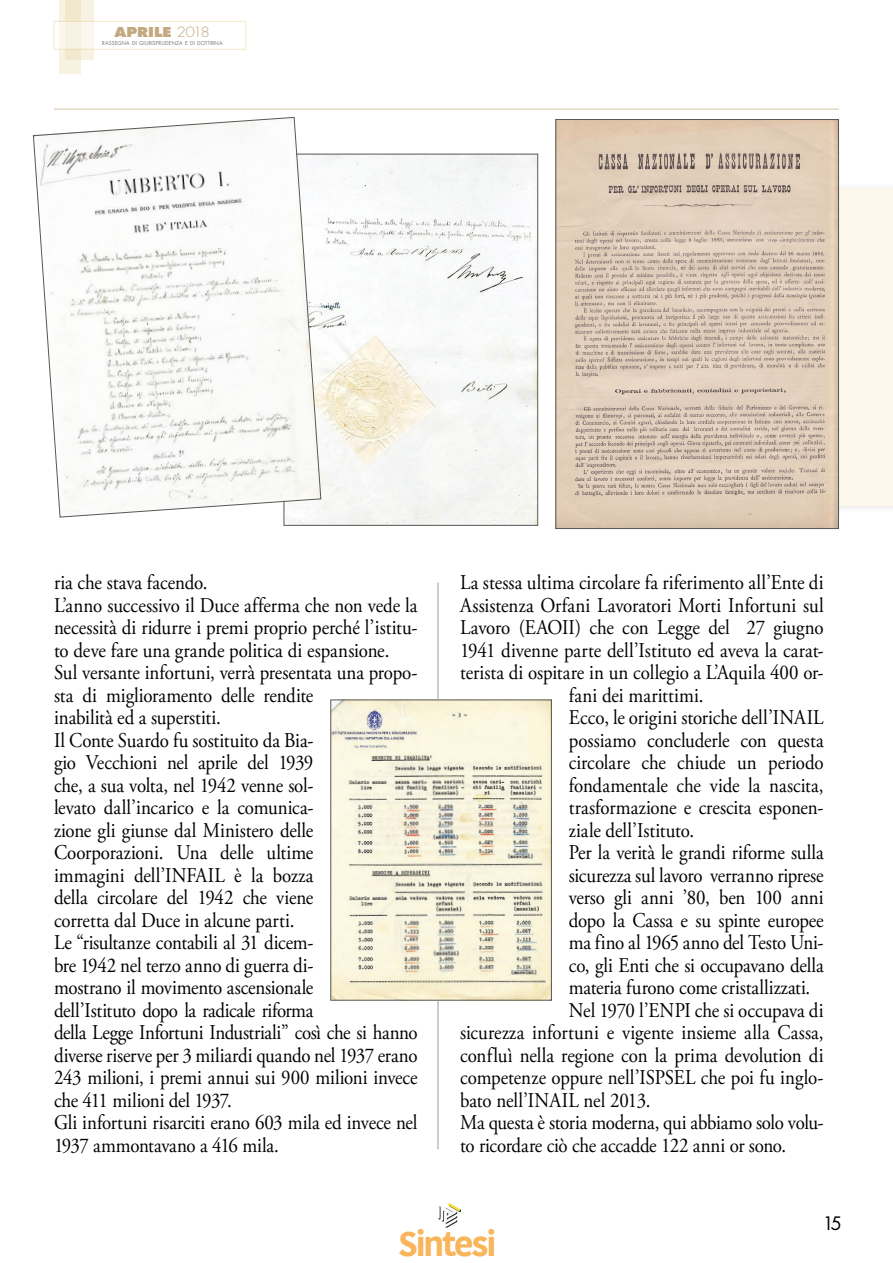
<style>
.page{position:relative;width:893px;height:1263px;background:#fff}
.page>*{position:absolute;margin:0;border:0;box-sizing:border-box;transform-origin:0 0}
.t1{font:700 34.05px "Kohinoor W00";letter-spacing:-.065em;color:#f9b55c}
.t2{font:21px/22.5px "Adobe Garamond Pro";letter-spacing:-.005em;color:#000;scale:.9 1}
.t3{font:18px "Futura";color:#000}
.t4{font:800 13.35px "Futura";letter-spacing:-.005em;color:#c3a97f;scale:1.1 1}
.t5{font:5.25px "Futura";letter-spacing:.03em;color:#757474}
.s1{font-weight:300;font-size:13.8px}
</style>
<div class="page">
<img style="left:438px;top:1203px;width:23px;height:25px">
<hr style="left:54px;top:108px;width:785px;height:2px;background:#e3d7c4">
<svg style="left:80px;top:0;width:14px;height:60px"></svg>
<svg style="left:59px;top:0;width:21px;height:73px"></svg>
<svg style="left:54px;top:21px;width:192px;height:29px"></svg>
<hr style="left:438px;top:583px;width:1px;height:566px;background:#9d9d9c">
<div style="left:793px;top:183px;width:100px;height:331px;background:#f9f9f9"></div>
<div style="left:839px;top:188px;width:54px;height:318px;background:#fdf8eb"></div>
<img style="left:332px;top:701px;width:218px;height:297px">
<div style="left:330px;top:699px;width:222px;height:301px;border:1px solid #575756"></div>
<img style="left:557px;top:121px;width:280px;height:406px">
<div style="left:555px;top:119px;width:284px;height:410px;border:1px solid #575756"></div>
<img style="left:286px;top:156px;width:250px;height:368px">
<svg style="left:33px;top:117px;width:289px;height:401px"></svg>
<p class="t4" style="left:115px;top:24px;width:88px">APRILE <span class="s1">2018</span></p>
<p class="t5" style="left:102px;top:40px;width:122px">RASSEGNA DI GIURISPRUDENZA E DI DOTTRINA</p>
<p class="t2" style="left:54px;top:572px;width:406px">ria che stava facendo.<br>L’anno successivo il Duce afferma che non vede la necessità di ridurre i premi proprio perché l’istitu&shy;to deve fare una grande politica di espansione.<br>Sul versante infortuni, verrà presentata una propo&shy;sta di miglioramento delle rendite<br>inabilità ed a superstiti.<br>Il Conte Suardo fu sostituito da Bia-<br>gio Vecchioni nel aprile del 1939<br>che, a sua volta, nel 1942 venne sol-<br>levato dall’incarico e la comunica-<br>zione gli giunse dal Ministero delle Coorporazioni. Una delle ultime<br>immagini dell’INFAIL è la bozza<br>della circolare del 1942 che viene<br>corretta dal Duce in alcune parti.<br>Le “risultanze contabili al 31 dicem-<br>bre 1942 nel terzo anno di guerra di-<br>mostrano il movimento ascensionale<br>dell’Istituto dopo la radicale riforma<br>della Legge Infortuni Industriali” così che si hanno diverse riserve per 3 miliardi quando nel 1937 erano 243 milioni, i premi annui sui 900 milioni invece che 411 milioni del 1937.<br>Gli infortuni risarciti erano 603 mila ed invece nel 1937 ammontavano a 416 mila.</p>
<p class="t2" style="left:460px;top:572px;width:405px">La stessa ultima circolare fa riferimento all’Ente di</p>
<p class="t2" style="left:460px;top:595px;width:405px">Assistenza Orfani Lavoratori Morti Infortuni sul</p>
<p class="t2" style="left:460px;top:617px;width:405px">Lavoro (EAOII) che con Legge del 27 giugno</p>
<p class="t2" style="left:460px;top:639px;width:405px">1941 divenne parte dell’Istituto ed aveva la carat-</p>
<p class="t2" style="left:460px;top:662px;width:405px">terista di ospitare in un collegio a L’Aquila 400 or-</p>
<p class="t2" style="left:569px;top:685px;width:151px">fani dei marittimi.</p>
<p class="t2" style="left:569px;top:707px;width:285px">Ecco, le origini storiche dell’INAIL</p>
<p class="t2" style="left:569px;top:730px;width:285px">possiamo concluderle con questa</p>
<p class="t2" style="left:569px;top:752px;width:285px">circolare che chiude un periodo</p>
<p class="t2" style="left:569px;top:775px;width:285px">fondamentale che vide la nascita,</p>
<p class="t2" style="left:569px;top:797px;width:285px">trasformazione e crescita esponen-</p>
<p class="t2" style="left:569px;top:820px;width:141px">ziale dell’Istituto.</p>
<p class="t2" style="left:569px;top:842px;width:285px">Per la verità le grandi riforme sulla</p>
<p class="t2" style="left:569px;top:865px;width:285px">sicurezza sul lavoro verranno riprese</p>
<p class="t2" style="left:569px;top:887px;width:285px">verso gli anni ’80, ben 100 anni</p>
<p class="t2" style="left:569px;top:910px;width:285px">dopo la Cassa e su spinte europee</p>
<p class="t2" style="left:569px;top:932px;width:285px">ma fino al 1965 anno del Testo Uni-</p>
<p class="t2" style="left:569px;top:955px;width:285px">co, gli Enti che si occupavano della</p>
<p class="t2" style="left:569px;top:977px;width:270px">materia furono come cristallizzati.</p>
<p class="t2" style="left:569px;top:1000px;width:285px">Nel 1970 l’ENPI che si occupava di</p>
<p class="t2" style="left:460px;top:1022px;width:405px">sicurezza infortuni e vigente insieme alla Cassa,</p>
<p class="t2" style="left:460px;top:1045px;width:405px">confluì nella regione con la prima devolution di</p>
<p class="t2" style="left:460px;top:1067px;width:405px">competenze oppure nell’ISPSEL che poi fu inglo-</p>
<p class="t2" style="left:460px;top:1090px;width:213px">bato nell’INAIL nel 2013.</p>
<p class="t2" style="left:460px;top:1112px;width:405px">Ma questa è storia moderna, qui abbiamo solo volu-</p>
<p class="t2" style="left:460px;top:1135px;width:364px">to ricordare ciò che accadde 122 anni or sono.</p>
<h1 class="t1" style="left:399px;top:1222px;width:99px">Sintesi</h1>
<p class="t3" style="left:823px;top:1212px;width:21px">15</p>
</div>
